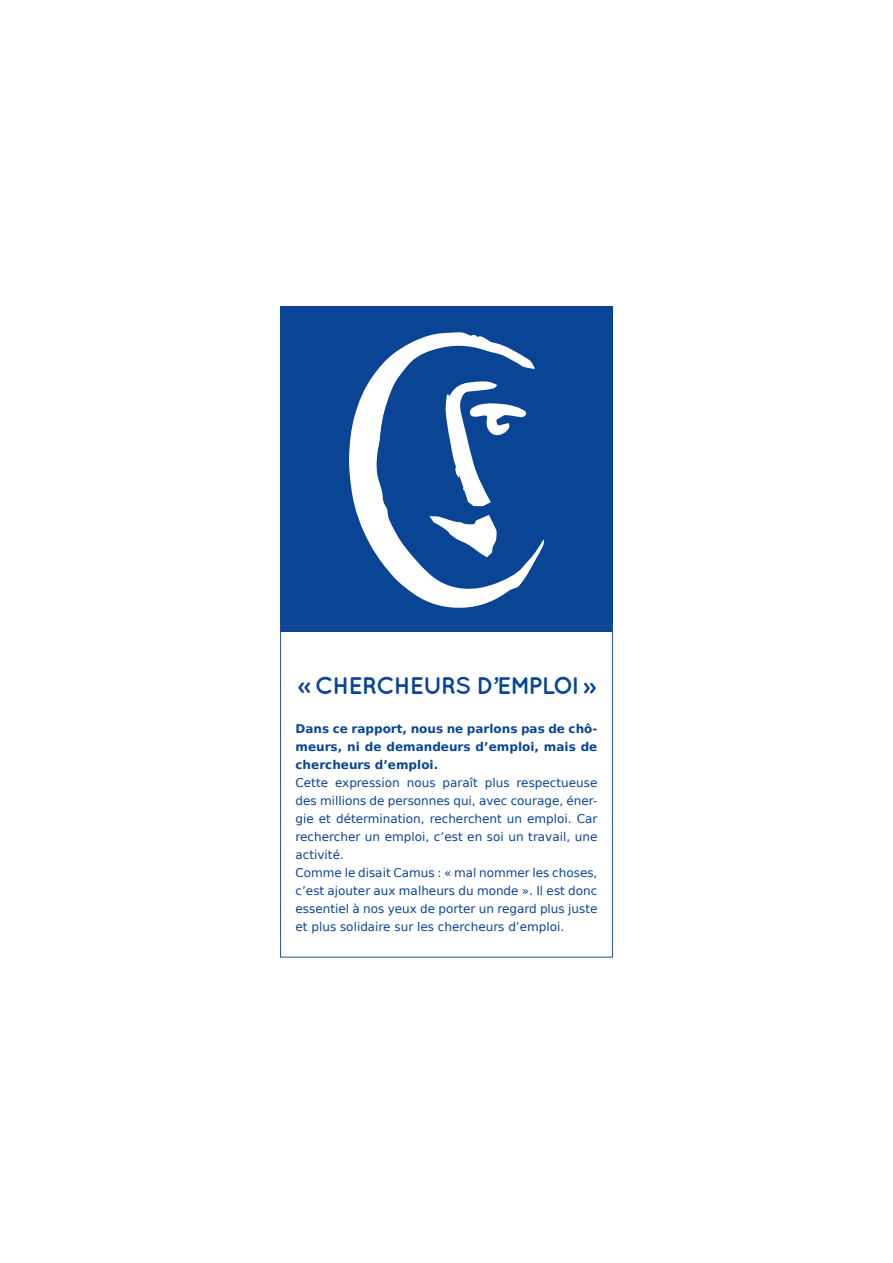
<style>
.page{position:relative;width:893px;height:1263px;background:#fff}
.page>*{position:absolute;margin:0;border:0;box-sizing:border-box;transform-origin:0 0}
.t1{font:700 24px "Quicksand";letter-spacing:-.04em;color:#094594}
.t2{font:12px/18px "DejaVu Sans";color:#094594}
.t3{font:700 12px/18px "DejaVu Sans";color:#094594;text-align:justify}
</style>
<div class="page">
<div style="left:280px;top:306px;width:333px;height:325px;background:#094594"></div>
<svg style="left:349px;top:332px;width:195px;height:276px"></svg>
<svg style="left:369px;top:381px;width:158px;height:226px"></svg>
<svg style="left:584px;top:683px;width:12px;height:10px"></svg>
<div style="left:280px;top:625px;width:333px;height:332px;border:1px solid #27519b"></div>
<h1 class="t1" style="left:297px;top:672px;width:283px">« CHERCHEURS D’EMPLOI</h1>
<p class="t3" style="left:296px;top:719px;width:303px">Dans ce rapport, nous ne parlons pas de chô&shy;meurs, ni de demandeurs d’emploi, mais de chercheurs d’emploi.</p>
<p class="t2" style="left:296px;top:773px;width:303px">Cette expression nous paraît plus respectueuse des millions de personnes qui, avec courage, éner&shy;gie et détermination, recherchent un emploi. Car rechercher un emploi, c’est en soi un travail, une activité.<br>Comme le disait Camus : « mal nommer les choses, c’est ajouter aux malheurs du monde ». Il est donc essentiel à nos yeux de porter un regard plus juste et plus solidaire sur les chercheurs d’emploi.</p>
</div>
